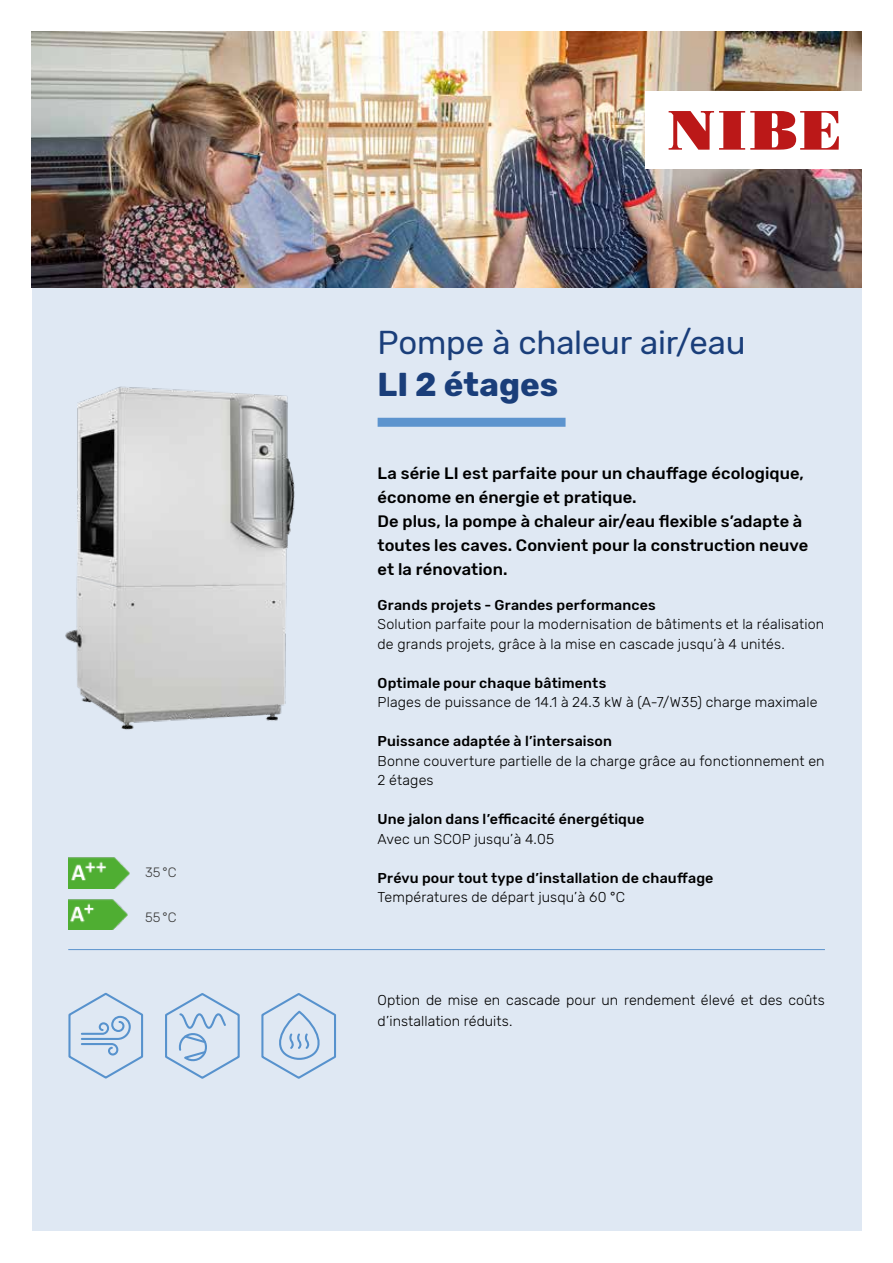
<style>
.page{position:relative;width:893px;height:1263px;background:#fff}
.page>*{position:absolute;margin:0;border:0;box-sizing:border-box;transform-origin:0 0}
.t1{font:33px "Rubik";letter-spacing:-.005em;color:#1a3e7a}
.t2{font:700 33px "Rubik";color:#1a3e7a}
.t3{font:500 16.5px/24px "Rubik";letter-spacing:.005em;color:#000}
.t4{font:300 14.25px/19.5px "Rubik";letter-spacing:.005em;color:#000}
.t5{font:500 14.25px "Rubik";letter-spacing:.01em;color:#000}
.t6{font:300 13.5px "Rubik";color:#3c3c3b}
</style>
<div class="page">
<div style="left:32px;top:32px;width:829px;height:1199px;background:#dfe8f3"></div>
<img style="left:32px;top:32px;width:829px;height:255px">
<div style="left:645px;top:91px;width:217px;height:78px;background:#fff"></div>
<svg style="left:669px;top:111px;width:170px;height:39px"></svg>
<svg style="left:165px;top:993px;width:75px;height:86px"></svg>
<svg style="left:261px;top:993px;width:75px;height:86px"></svg>
<hr style="left:68px;top:949px;width:757px;height:1px;background:#5d94ce">
<svg style="left:68px;top:992px;width:76px;height:87px"></svg>
<img style="left:65px;top:386px;width:230px;height:344px">
<img style="left:68px;top:857px;width:62px;height:31px">
<img style="left:68px;top:899px;width:59px;height:31px">
<div style="left:378px;top:418px;width:188px;height:9px;background:#5d94ce"></div>
<p class="t6" style="left:145px;top:864px;width:33px">35 °C</p>
<p class="t6" style="left:145px;top:909px;width:33px">55 °C</p>
<h1 class="t1" style="left:378px;top:324px;width:369px">Pompe à chaleur air/eau</h1>
<h1 class="t2" style="left:378px;top:365px;width:182px">LI 2 étages</h1>
<p class="t3" style="left:378px;top:462px;width:432px">La série LI est parfaite pour un chauffage écologique, économe en énergie et pratique.<br>De plus, la pompe à chaleur air/eau flexible s’adapte à toutes les caves. Convient pour la construction neuve et la rénovation.</p>
<p class="t5" style="left:378px;top:596px;width:280px">Grands projets - Grandes performances</p>
<p class="t4" style="left:378px;top:615px;width:448px">Solution parfaite pour la modernisation de bâtiments et la réalisation de grands projets, grâce à la mise en cascade jusqu’à 4 unités.</p>
<p class="t5" style="left:378px;top:674px;width:230px">Optimale pour chaque bâtiments</p>
<p class="t4" style="left:378px;top:693px;width:441px">Plages de puissance de 14.1 à 24.3 kW à (A-7/W35) charge maximale</p>
<p class="t5" style="left:378px;top:733px;width:236px">Puissance adaptée à l’intersaison</p>
<p class="t4" style="left:378px;top:751px;width:448px">Bonne couverture partielle de la charge grâce au fonctionnement en<br>2 étages</p>
<p class="t5" style="left:378px;top:811px;width:268px">Une jalon dans l’efficacité énergétique</p>
<p class="t4" style="left:378px;top:829px;width:178px">Avec un SCOP jusqu’à 4.05</p>
<p class="t5" style="left:378px;top:869px;width:337px">Prévu pour tout type d’installation de chauffage</p>
<p class="t4" style="left:378px;top:888px;width:249px">Températures de départ jusqu’à 60 °C</p>
<p class="t4" style="left:378px;top:990px;width:449px;line-height:21px">Option de mise en cascade pour un rendement élevé et des coûts d’installation réduits.</p>
</div>
